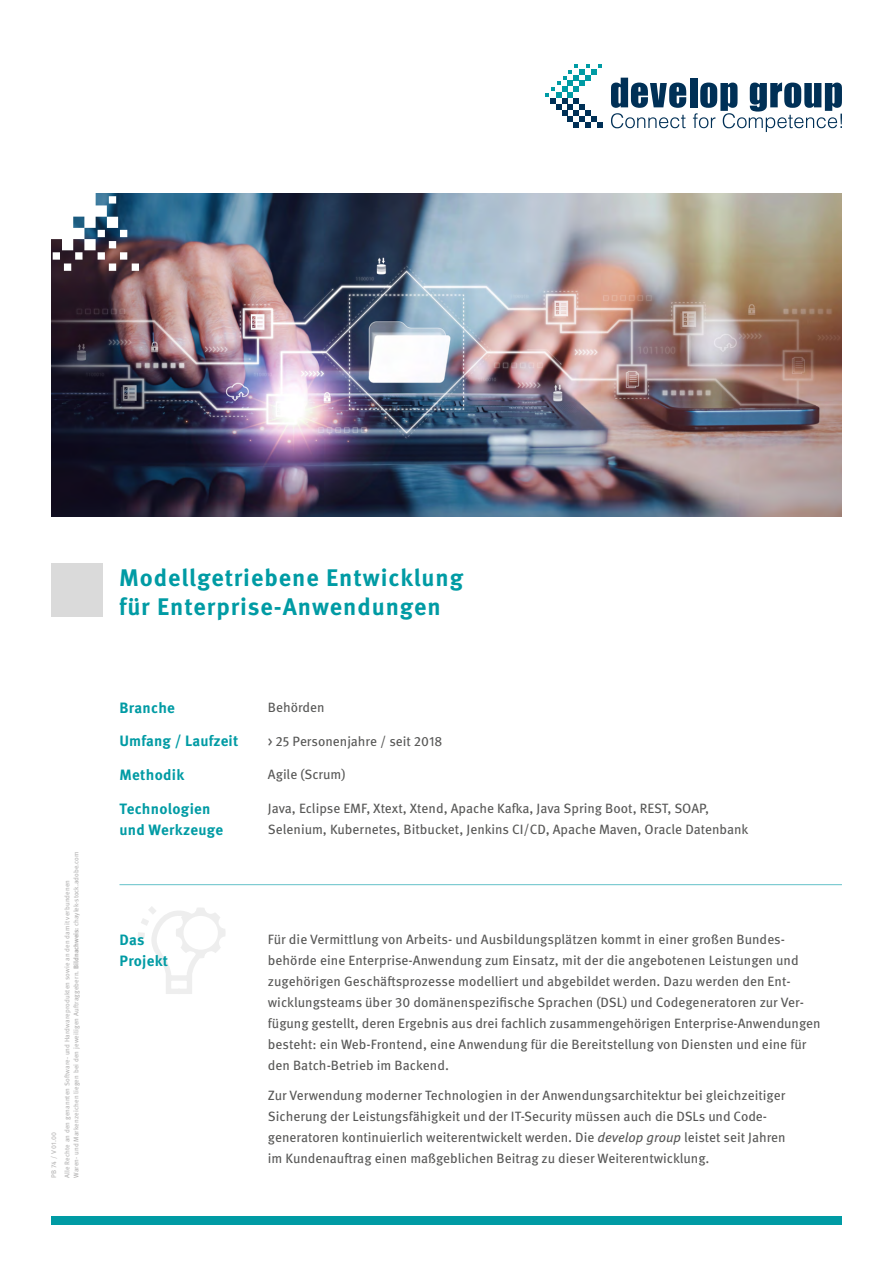
<style>
.page{position:relative;width:893px;height:1263px;background:#fff}
.page>*{position:absolute;margin:0;border:0;box-sizing:border-box;transform-origin:0 0}
.t1{font:700 24px/28.8px "Meta Pro";letter-spacing:.04em;color:#009ba4}
.t2{font:700 15px/21px "Meta Pro";letter-spacing:.02em;color:#009ba4}
.t3{font:13.5px/21px "Meta Pro";color:#575756}
.t4{font:6.75px/13.2px "Meta Pro";letter-spacing:.02em;color:#b3b2b2}
.s1{font-weight:700}
.s2{font-style:italic}
</style>
<div class="page">
<div style="left:51px;top:1216px;width:791px;height:9px;background:#009ba4"></div>
<img style="left:51px;top:193px;width:791px;height:324px">
<svg style="left:51px;top:193px;width:88px;height:78px"></svg>
<div style="left:51px;top:563px;width:51px;height:51px;background:#dadada"></div>
<svg style="left:138px;top:906px;width:87px;height:88px"></svg>
<div style="left:198px;top:911px;width:5px;height:9px;background:#eee"></div>
<div style="left:184px;top:916px;width:34px;height:34px;background:#fff;border-radius:50%"></div>
<hr style="left:119px;top:884px;width:723px;height:1px;background:#64c2c9">
<svg style="left:545px;top:64px;width:58px;height:64px"></svg>
<div style="left:690px;top:78px;width:7px;height:29px;background:#003056"></div>
<svg style="left:611px;top:78px;width:75px;height:50px"></svg>
<svg style="left:693px;top:83px;width:149px;height:49px"></svg>
<div style="left:51px;top:566px;width:51px;height:51px;background:#dadada"></div>
<p class="t4" style="left:69px;top:1178px;width:328px;rotate:-90deg">Waren- und Markenzeichen liegen bei den jeweiligen Auftraggebern. <span class="s1">Bildnachweis:</span> chaylek-stock.adobe.com</p>
<p class="t4" style="left:47px;top:1178px;width:300px;rotate:-90deg">PB 74 / V 01.00<br>Alle Rechte an den genannten Software- und Hardwareprodukten sowie an den damit verbundenen</p>
<h1 class="t1" style="left:119px;top:561px;width:346px">Modellgetriebene Entwicklung für Enterprise-Anwendungen</h1>
<p class="t2" style="left:119px;top:696px;width:57px">Branche</p>
<p class="t2" style="left:119px;top:730px;width:120px">Umfang / Laufzeit</p>
<p class="t2" style="left:119px;top:763px;width:66px">Methodik</p>
<p class="t2" style="left:119px;top:797px;width:105px">Technologien und Werkzeuge</p>
<p class="t3" style="left:268px;top:696px;width:58px">Behörden</p>
<p class="t3" style="left:268px;top:729px;width:176px">&gt; 25 Personenjahre / seit 2018</p>
<p class="t3" style="left:268px;top:763px;width:79px">Agile (Scrum)</p>
<p class="t3" style="left:268px;top:797px;width:482px">Java, Eclipse EMF, Xtext, Xtend, Apache Kafka, Java Spring Boot, REST, SOAP,<br>Selenium, Kubernetes, Bitbucket, Jenkins CI/CD, Apache Maven, Oracle Datenbank</p>
<p class="t2" style="left:119px;top:928px;width:50px">Das<br>Projekt</p>
<p class="t3" style="left:268px;top:928px;width:554px">Für die Vermittlung von Arbeits- und Ausbildungsplätzen kommt in einer großen Bundes&shy;behörde eine Enterprise-Anwendung zum Einsatz, mit der die angebotenen Leistungen und zugehörigen Geschäftsprozesse modelliert und abgebildet werden. Dazu werden den Ent&shy;wicklungsteams über 30 domänenspezifische Sprachen (DSL) und Codegeneratoren zur Ver&shy;fügung gestellt, deren Ergebnis aus drei fachlich zusammengehörigen Enterprise-Anwendungen besteht: ein Web-Frontend, eine Anwendung für die Bereitstellung von Diensten und eine für den Batch-Betrieb im Backend.</p>
<p class="t3" style="left:268px;top:1084px;width:519px">Zur Verwendung moderner Technologien in der Anwendungsarchitektur bei gleichzeitiger Sicherung der Leistungsfähigkeit und der IT-Security müssen auch die DSLs und Code&shy;generatoren kontinuierlich weiterentwickelt werden. Die <span class="s2">develop group</span> leistet seit Jahren im Kundenauftrag einen maßgeblichen Beitrag zu dieser Weiterentwicklung.</p>
</div>
